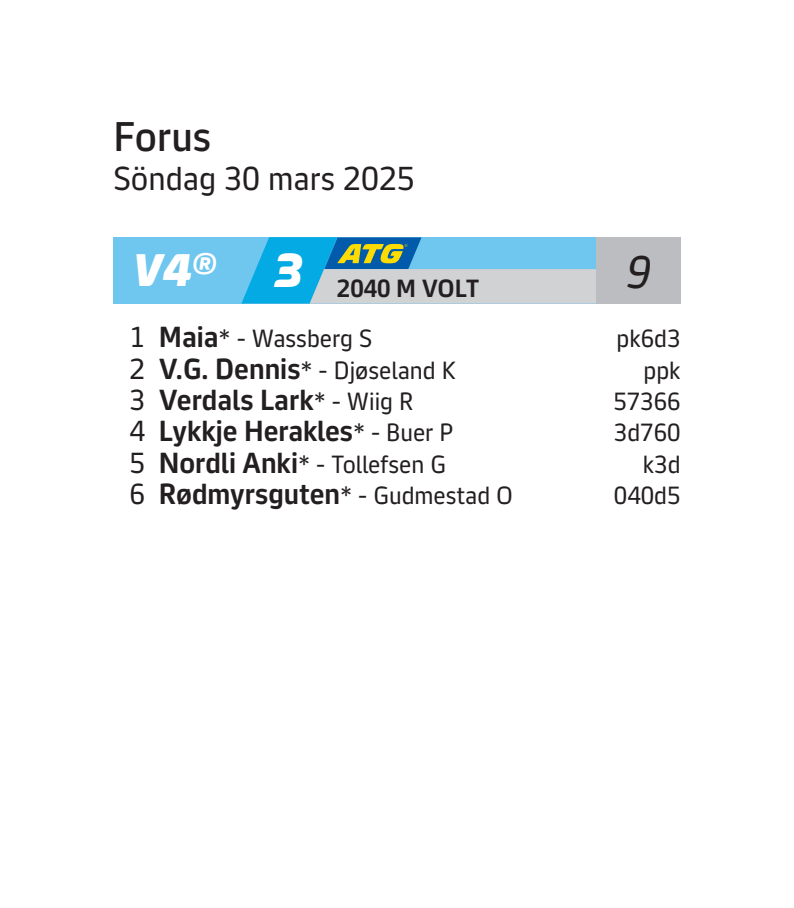
<style>
.page{position:relative;width:794px;height:908px;background:#fff}
.page>*{position:absolute;margin:0;border:0;box-sizing:border-box;transform-origin:0 0}
.t1{font:46px "ATG Rubrik";color:#fff}
.t2{font:44px "ATG Rubrik";color:#fff}
.t3{font:italic 44px "ATG Text";color:#231f20}
.t4{font:500 40px "ATG Text";color:#231f20}
.t5{font:32px "ATG Text";color:#231f20}
.HorseAndRider{font:700 28px "ATG Text";color:#231f20}
.S_REKORD{font:28px "ATG Text";color:#231f20}
.HorseAndRider-2{font:24px "ATG Text";color:#231f20}
.S_REKORD-2{font:24px "ATG Text";color:#231f20}
.t6{font:700 24px "ATG Text";color:#231f20}
.s1{font-weight:700;font-size:28px}
.s2{font-weight:400;font-size:24px}
</style>
<div class="page">
<div style="left:595px;top:237px;width:85px;height:66px;background:#bcbdc0"></div>
<svg style="left:113px;top:237px;width:483px;height:66px;background:#79bfdb"></svg>
<p class="t4" style="left:113px;top:113px;width:99px">Forus</p>
<p class="t5" style="left:113px;top:159px;width:303px">Söndag 30 mars 2025</p>
<p class="t2" style="left:134px;top:244px;width:83px">V4®</p>
<p class="t1" style="left:275px;top:243px;width:29px">3</p>
<p class="t6" style="left:337px;top:274px;width:144px">2040 M VOLT</p>
<p class="t3" style="left:626px;top:246px;width:26px">9</p>
<p class="S_REKORD" style="left:129px;top:320px;width:17px">1</p>
<p class="HorseAndRider-2" style="left:159px;top:324px;width:215px"><span class="s1">Maia</span>* - Wassberg S</p>
<p class="S_REKORD-2" style="left:616px;top:324px;width:65px">pk6d3</p>
<p class="S_REKORD" style="left:129px;top:352px;width:17px">2</p>
<p class="HorseAndRider-2" style="left:159px;top:356px;width:299px"><span class="s1">V.G. Dennis</span>* - Djøseland K</p>
<p class="S_REKORD-2" style="left:643px;top:356px;width:39px">ppk</p>
<p class="S_REKORD" style="left:129px;top:383px;width:17px">3</p>
<p class="HorseAndRider" style="left:159px;top:383px;width:256px">Verdals Lark<span class="s2">* - Wiig R</span></p>
<p class="S_REKORD-2" style="left:613px;top:387px;width:69px">57366</p>
<p class="S_REKORD" style="left:129px;top:414px;width:17px">4</p>
<p class="HorseAndRider" style="left:159px;top:414px;width:296px">Lykkje Herakles<span class="s2">* - Buer P</span></p>
<p class="S_REKORD-2" style="left:614px;top:418px;width:68px">3d760</p>
<p class="S_REKORD" style="left:129px;top:446px;width:17px">5</p>
<p class="HorseAndRider-2" style="left:159px;top:449px;width:289px"><span class="s1">Nordli Anki</span>* - Tollefsen G</p>
<p class="S_REKORD-2" style="left:643px;top:449px;width:39px">k3d</p>
<p class="S_REKORD" style="left:129px;top:477px;width:17px">6</p>
<p class="HorseAndRider" style="left:159px;top:477px;width:356px">Rødmyrsguten<span class="s2">* - Gudmestad O</span></p>
<p class="S_REKORD-2" style="left:614px;top:481px;width:68px">040d5</p>
</div>
